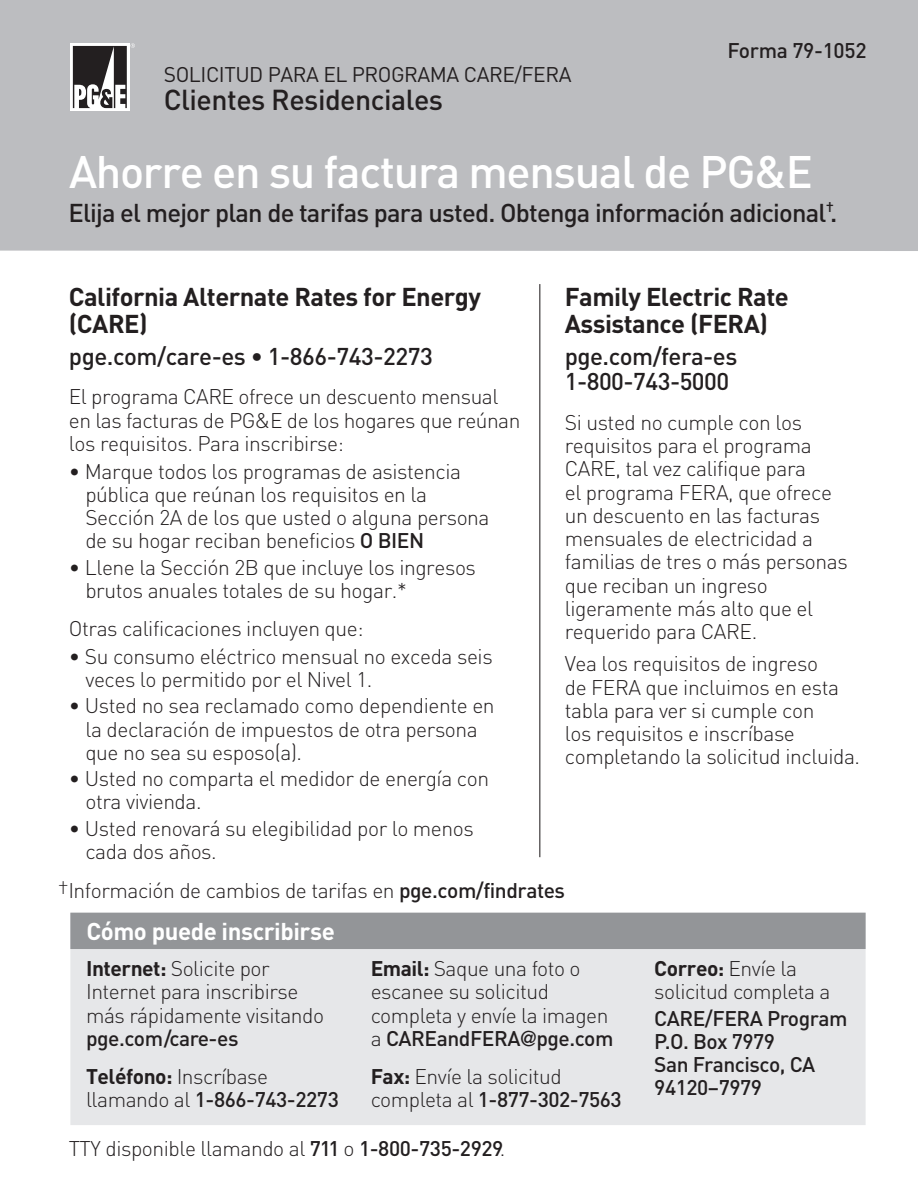
<style>
.page{position:relative;width:918px;height:1188px;background:#fff}
.page>*{position:absolute;margin:0;border:0;box-sizing:border-box;transform-origin:0 0}
.t1{font:500 45px "DIN Pro";letter-spacing:-.03em;color:#fff}
.t2{font:500 28.5px "DIN Pro";letter-spacing:-.02em;color:#231f20}
.t3{font:700 25.5px/27px "DIN Pro";letter-spacing:-.02em;color:#231f20}
.t4{font:500 25.5px "DIN Pro";letter-spacing:-.03em;color:#231f20}
.t5{font:500 24px/25.5px "DIN Pro";letter-spacing:-.02em;color:#231f20}
.t6{font:700 24px "DIN Pro";letter-spacing:-.02em;color:#fff}
.t7{font:300 21px/23.2px "DIN Pro";letter-spacing:-.02em;color:#231f20}
.t8{font:500 21px/23.2px "DIN Pro";letter-spacing:-.02em;color:#231f20}
.t9{font:21px "DIN Pro";letter-spacing:-.02em;color:#231f20}
.t10{font:700 21px "DIN Pro";letter-spacing:-.02em;color:#231f20}
.s1{font-size:26.25px}
.s2{font-weight:500}
.s3{font-weight:700}
.s4{font-weight:300}
.s5{font-family:"Helvetica Neue LT Pro"}
</style>
<div class="page">
<div style="left:70px;top:913px;width:796px;height:212px;background:#e6e7e9"></div>
<hr style="left:539px;top:284px;width:1px;height:573px;background:#231f20">
<div style="left:0;top:0;width:918px;height:251px;background:#bcbdc0"></div>
<svg style="left:70px;top:43px;width:59px;height:68px"></svg>
<svg style="left:73px;top:43px;width:62px;height:65px;background:#777475"></svg>
<div style="left:70px;top:913px;width:796px;height:36px;background:#939598"></div>
<h1 class="t9" style="left:164px;top:58px;width:409px">SOLICITUD PARA EL PROGRAMA CARE/FERA</h1>
<h1 class="t2" style="left:164px;top:77px;width:281px">Clientes Residenciales</h1>
<p class="t8" style="left:728px;top:36px;width:141px">Forma 79-1052</p>
<p class="t1" style="left:69px;top:135px;width:745px">Ahorre en su factura mensual de PG&amp;E</p>
<p class="t4" style="left:68px;top:192px;width:770px">Elija el mejor plan de tarifas para usted. Obtenga información adicional<sup>†</sup> <span class="s1">.</span></p>
<h2 class="t3" style="left:69px;top:280px;width:414px">California Alternate Rates for Energy (CARE)</h2>
<p class="t5" style="left:69px;top:341px;width:366px">pge.com/care-es • 1-866-743-2273</p>
<p class="t7" style="left:69px;top:383px;width:453px">El programa CARE ofrece un descuento mensual en las facturas de PG&amp;E de los hogares que reúnan los requisitos. Para inscribirse:</p>
<p class="t7" style="left:85px;top:458px;width:406px;text-indent:-17px">• Marque todos los programas de asistencia pública que reúnan los requisitos en la Sección 2A de los que usted o alguna persona de su hogar reciban beneficios <span class="s2">O BIEN</span></p>
<p class="t7" style="left:85px;top:554px;width:392px;text-indent:-17px">• Llene la Sección 2B que incluye los ingresos brutos anuales totales de su hogar.*</p>
<p class="t7" style="left:69px;top:615px;width:296px">Otras calificaciones incluyen que:</p>
<p class="t7" style="left:85px;top:643px;width:409px;text-indent:-17px">• Su consumo eléctrico mensual no exceda seis veces lo permitido por el Nivel 1.</p>
<p class="t7" style="left:85px;top:692px;width:411px;text-indent:-17px">• Usted no sea reclamado como dependiente en la declaración de impuestos de otra persona que no sea su esposo(a).</p>
<p class="t7" style="left:85px;top:765px;width:405px;text-indent:-17px">• Usted no comparta el medidor de energía con otra vivienda.</p>
<p class="t7" style="left:85px;top:815px;width:390px;text-indent:-17px">• Usted renovará su elegibilidad por lo menos cada dos años.</p>
<h2 class="t3" style="left:565px;top:280px;width:226px">Family Electric Rate<br>Assistance (FERA)</h2>
<p class="t5" style="left:565px;top:341px;width:174px">pge.com/fera-es<br>1-800-743-5000</p>
<p class="t7" style="left:565px;top:409px;width:285px">Si usted no cumple con los requisitos para el programa<br>CARE, tal vez califique para<br>el programa FERA, que ofrece un descuento en las facturas mensuales de electricidad a familias de tres o más personas que reciban un ingreso ligeramente más alto que el requerido para CARE.</p>
<p class="t7" style="left:565px;top:650px;width:297px">Vea los requisitos de ingreso<br>de FERA que incluimos en esta tabla para ver si cumple con<br>los requisitos e inscríbase completando la solicitud incluida.</p>
<p class="t7" style="left:58px;top:877px;width:509px"><sup>†</sup>Información de cambios de tarifas en <span class="s2">pge.com/findrates</span></p>
<h2 class="t6" style="left:86px;top:911px;width:250px">Cómo puede inscribirse</h2>
<h3 class="t7" style="left:86px;top:955px;width:185px"><span class="s3">Internet:</span> Solicite por</h3>
<p class="t7" style="left:86px;top:978px;width:240px">Internet para inscribirse más rápidamente visitando <span class="s2">pge.com/care-es</span></p>
<h3 class="t7" style="left:86px;top:1063px;width:184px"><span class="s3">Teléfono:</span> Inscríbase</h3>
<p class="t8" style="left:86px;top:1086px;width:254px"><span class="s4">llamando al</span> 1-866-743-2273</p>
<h3 class="t7" style="left:371px;top:955px;width:211px"><span class="s3">Email:</span> Saque una foto o</h3>
<h3 class="t10" style="left:654px;top:951px;width:144px">Correo: <span class="s4">Envíe la</span></h3>
<p class="t7" style="left:371px;top:978px;width:180px">escanee su solicitud</p>
<p class="t7" style="left:654px;top:978px;width:178px">solicitud completa a</p>
<p class="t7" style="left:371px;top:1002px;width:239px">completa y envíe la imagen</p>
<p class="t8" style="left:654px;top:1004px;width:195px">CARE/FERA Program</p>
<p class="t8" style="left:371px;top:1024px;width:244px"><span class="s4">a</span> CAREandFERA<span class="s5">@</span>pge.com</p>
<p class="t8" style="left:654px;top:1027px;width:163px">P.O. Box 7979<br>San Francisco, CA</p>
<h3 class="t7" style="left:371px;top:1063px;width:193px"><span class="s3">Fax:</span> Envíe la solicitud</h3>
<p class="t8" style="left:654px;top:1074px;width:109px">94120–7979</p>
<p class="t8" style="left:371px;top:1086px;width:253px"><span class="s4">completa al</span> 1-877-302-7563</p>
<p class="t7" style="left:69px;top:1135px;width:438px">TTY disponible llamando al <span class="s2">711</span> o <span class="s2">1-800-735-2929</span>.</p>
</div>
